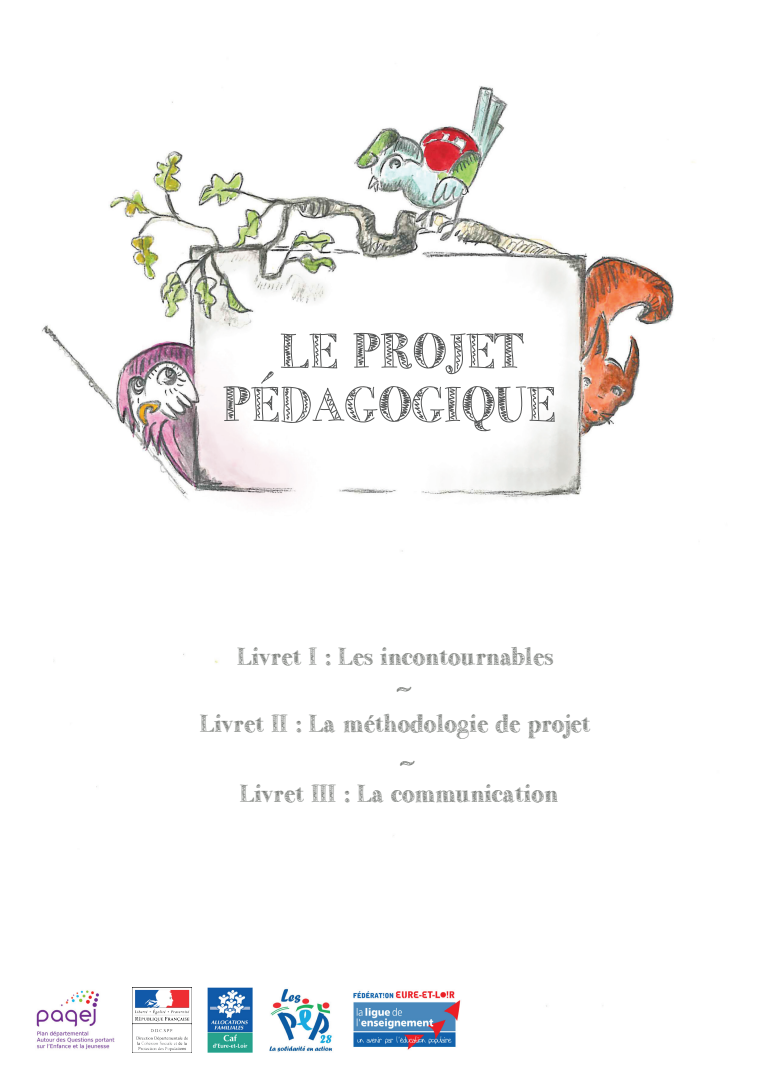
<style>
.page{position:relative;width:780px;height:1088px;background:#fff}
.page>*{position:absolute;margin:0;border:0;box-sizing:border-box;transform-origin:0 0}
.t1{font:50px/53.4px "Little Bird";color:#535454;text-align:center}
.t2{font:35px/74.6px "Little Bird";color:#7a7d79}
.t3{font:25px "Little Bird";color:#7a7d79}
</style>
<div class="page">
<img style="left:42px;top:86px;width:653px;height:967px">
<img style="left:207px;top:987px;width:45px;height:65px">
<img style="left:349px;top:987px;width:112px;height:65px">
<img style="left:133px;top:987px;width:58px;height:65px">
<img style="left:36px;top:987px;width:81px;height:65px">
<img style="left:268px;top:987px;width:65px;height:65px">
<svg style="left:261px;top:369px;width:13px;height:17px"></svg>
<h1 class="t1" style="left:220px;top:326px;width:334px">LE PROJET<br>PEDAGOGIQUE</h1>
<p class="t3" style="left:236px;top:643px;width:317px">Livret I : Les incontournables</p>
<h2 class="t2" style="left:390px;top:665px;width:25px">~ ~</h2>
<p class="t3" style="left:198px;top:710px;width:392px">Livret II : La méthodologie de projet</p>
<p class="t3" style="left:238px;top:779px;width:319px">Livret III : La communication</p>
</div>
